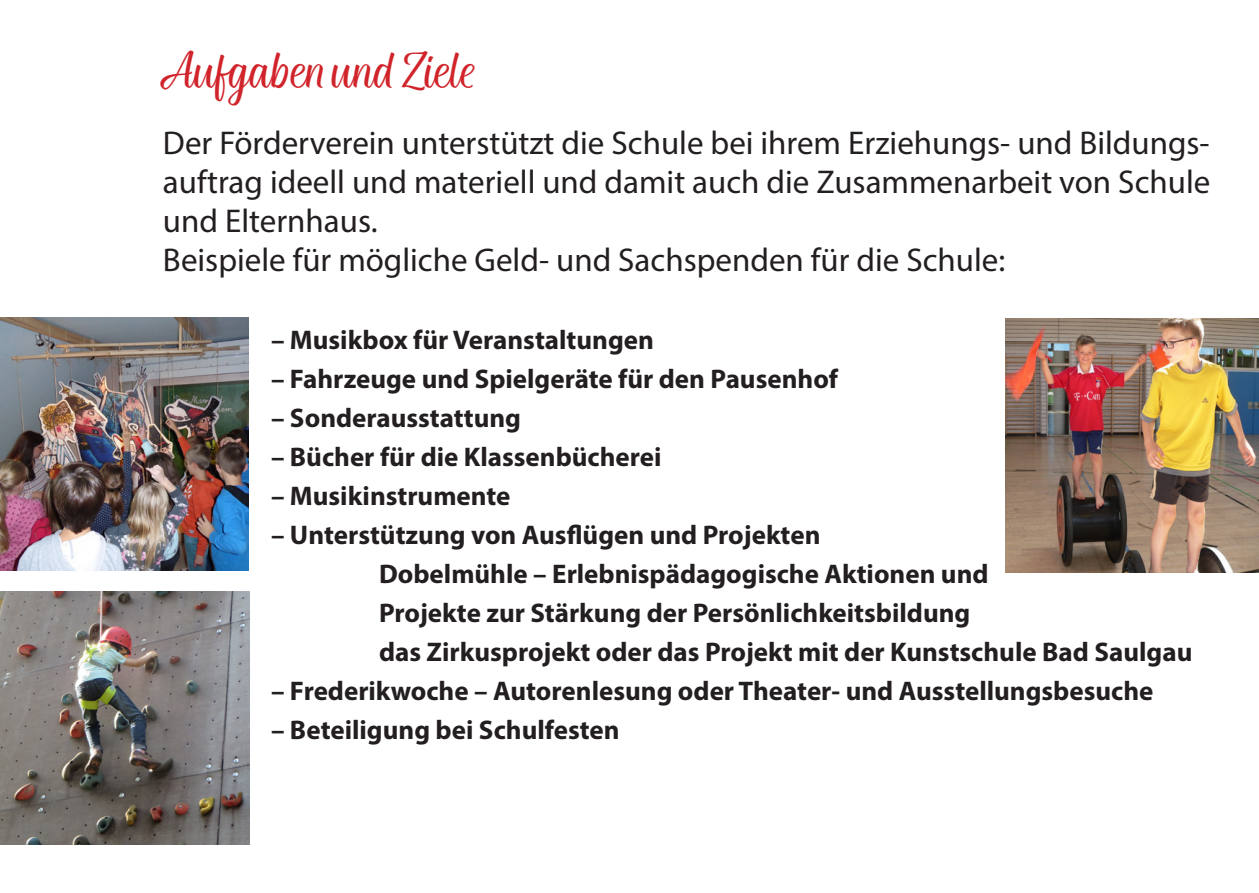
<style>
.page{position:relative;width:1259px;height:893px;background:#fff}
.page>*{position:absolute;margin:0;border:0;box-sizing:border-box;transform-origin:0 0}
.t1{font:45px "Rockeby Br C";color:#d1232a}
.t2{font:33px/39px "Myriad Pro";color:#231f20}
.t3{font:700 27px "Myriad Pro";color:#231f20}
</style>
<div class="page">
<img style="left:0;top:318px;width:249px;height:253px">
<img style="left:1005px;top:319px;width:254px;height:253px">
<img style="left:0;top:591px;width:250px;height:253px">
<p class="t1" style="left:163px;top:46px;width:313px">Aufgaben und Ziele</p>
<p class="t2" style="left:163px;top:123px;width:1048px">Der Förderverein unterstützt die Schule bei ihrem Erziehungs- und Bildungs-</p>
<p class="t2" style="left:163px;top:162px;width:1049px">auftrag ideell und materiell und damit auch die Zusammenarbeit von Schule und Elternhaus.</p>
<p class="t2" style="left:163px;top:240px;width:844px">Beispiele für mögliche Geld- und Sachspenden für die Schule:</p>
<p class="t3" style="left:271px;top:322px;width:384px">– Musikbox für Veranstaltungen</p>
<p class="t3" style="left:271px;top:361px;width:568px">– Fahrzeuge und Spielgeräte für den Pausenhof</p>
<p class="t3" style="left:271px;top:400px;width:251px">– Sonderausstattung</p>
<p class="t3" style="left:271px;top:439px;width:392px">– Bücher für die Klassenbücherei</p>
<p class="t3" style="left:271px;top:478px;width:241px">– Musikinstrumente</p>
<p class="t3" style="left:271px;top:517px;width:551px">– Unterstützung von Ausflügen und Projekten</p>
<p class="t3" style="left:379px;top:556px;width:611px">Dobelmühle – Erlebnispädagogische Aktionen und</p>
<p class="t3" style="left:379px;top:595px;width:593px">Projekte zur Stärkung der Persönlichkeitsbildung</p>
<p class="t3" style="left:379px;top:634px;width:815px">das Zirkusprojekt oder das Projekt mit der Kunstschule Bad Saulgau</p>
<p class="t3" style="left:271px;top:673px;width:884px">– Frederikwoche – Autorenlesung oder Theater- und Ausstellungsbesuche</p>
<p class="t3" style="left:271px;top:712px;width:350px">– Beteiligung bei Schulfesten</p>
</div>
